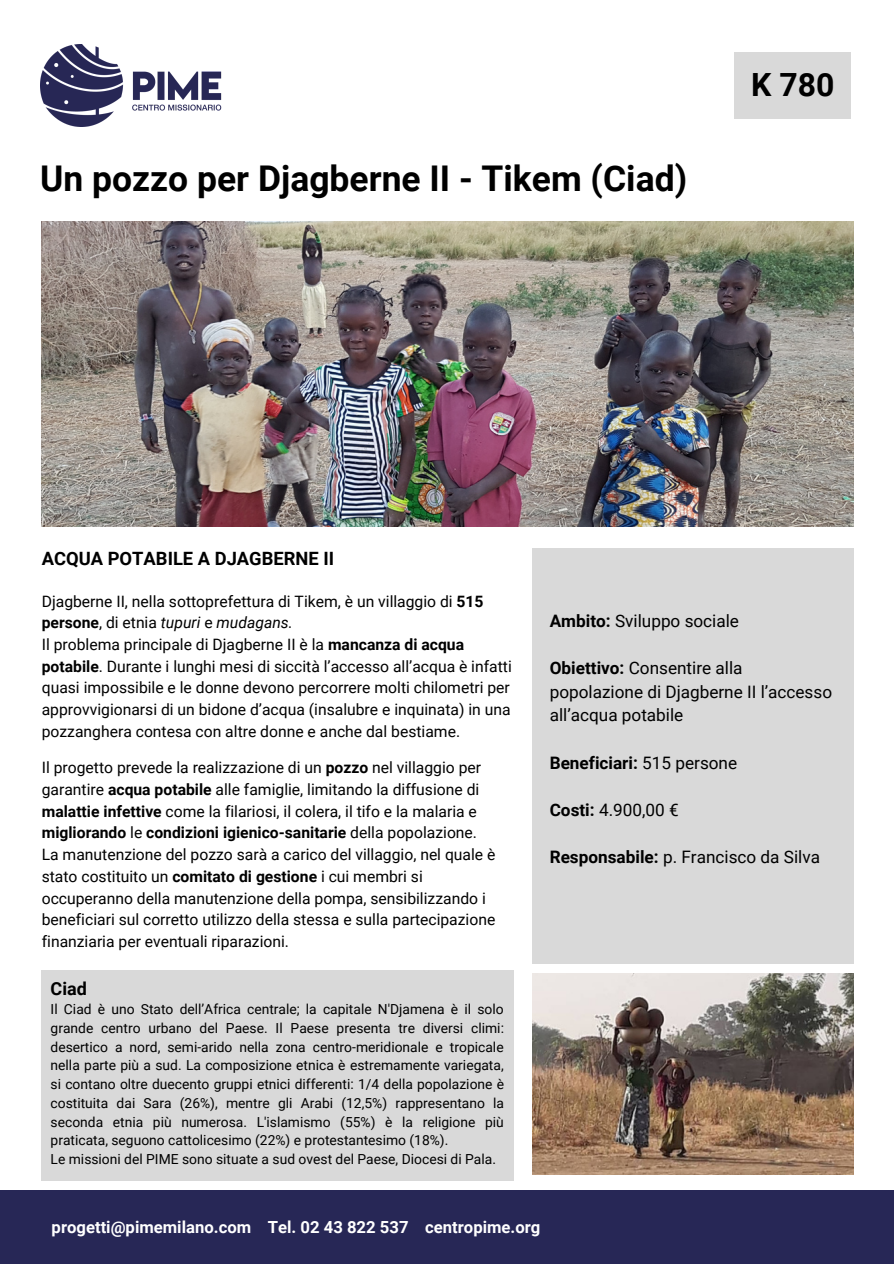
<style>
.page{position:relative;width:894px;height:1264px;background:#fff}
.page>*{position:absolute;margin:0;border:0;box-sizing:border-box;transform-origin:0 0}
.t1{font:700 35.4px "Roboto";color:#000}
.t2{font:700 31.95px "Roboto";color:#000}
.t3{font:700 18.3px "Roboto";color:#000}
.t4{font:700 18px "Roboto";color:#000}
.t5{font:17.1px/23.7px "Roboto";color:#000}
.t6{font:700 17.1px "Roboto";color:#000}
.t7{font:700 16.65px "Roboto";color:#fff}
.t8{font:15.75px/21.8px "Roboto";color:#000}
.t9{font:13.8px/18.8px "Roboto";color:#000;text-align:justify}
.s1{font-weight:700}
.s2{font-style:italic}
.s3{font-weight:400}
</style>
<div class="page">
<div style="left:0;top:1190px;width:893px;height:73px;background:#272756"></div>
<div style="left:734px;top:52px;width:116px;height:67px;background:#d9d9d9"></div>
<img style="left:40px;top:44px;width:181px;height:82px">
<img style="left:42px;top:221px;width:810px;height:306px">
<div style="left:532px;top:547px;width:320px;height:416px;background:#d9d9d9"></div>
<img style="left:532px;top:973px;width:320px;height:201px">
<div style="left:42px;top:970px;width:471px;height:210px;background:#d9d9d9"></div>
<p class="t1" style="left:40px;top:158px;width:648px">Un pozzo per Djagberne II - Tikem (Ciad)</p>
<p class="t2" style="left:751px;top:66px;width:85px">K 780</p>
<p class="t3" style="left:42px;top:548px;width:294px">ACQUA POTABILE A DJAGBERNE II</p>
<p class="t8" style="left:42px;top:590px;width:443px">Djagberne II, nella sottoprefettura di Tikem, è un villaggio di <span class="s1">515 persone</span>, di etnia <span class="s2">tupuri</span> e <span class="s2">mudagans.</span></p>
<p class="t8" style="left:42px;top:633px;width:471px">Il problema principale di Djagberne II è la <span class="s1">mancanza di acqua potabile</span>. Durante i lunghi mesi di siccità l’accesso all’acqua è infatti quasi impossibile e le donne devono percorrere molti chilometri per approvvigionarsi di un bidone d’acqua (insalubre e inquinata) in una pozzanghera contesa con altre donne e anche dal bestiame.</p>
<p class="t8" style="left:42px;top:757px;width:441px">Il progetto prevede la realizzazione di un <span class="s1">pozzo</span> nel villaggio per garantire <span class="s1">acqua potabile</span> alle famiglie, limitando la diffusione di <span class="s1">malattie infettive</span> come la filariosi, il colera, il tifo e la malaria e <span class="s1">migliorando</span> le <span class="s1">condizioni igienico-sanitarie</span> della popolazione.</p>
<p class="t8" style="left:42px;top:843px;width:455px">La manutenzione del pozzo sarà a carico del villaggio, nel quale è stato costituito un <span class="s1">comitato di gestione</span> i cui membri si occuperanno della manutenzione della pompa, sensibilizzando i beneficiari sul corretto utilizzo della stessa e sulla partecipazione finanziaria per eventuali riparazioni.</p>
<p class="t4" style="left:51px;top:977px;width:38px">Ciad</p>
<p class="t9" style="left:51px;top:1000px;width:455px">Il Ciad è uno Stato dell’Africa centrale; la capitale N'Djamena è il solo grande centro urbano del Paese. Il Paese presenta tre diversi climi: desertico a nord, semi-arido nella zona centro-meridionale e tropicale nella parte più a sud. La composizione etnica è estremamente variegata, si contano oltre duecento gruppi etnici differenti: 1/4 della popolazione è costituita dai Sara (26%), mentre gli Arabi (12,5%) rappresentano la seconda etnia più numerosa. L'islamismo (55%) è la religione più praticata, seguono cattolicesimo (22%) e protestantesimo (18%).</p>
<p class="t9" style="left:51px;top:1149px;width:447px">Le missioni del PIME sono situate a sud ovest del Paese, Diocesi di Pala.</p>
<p class="t5" style="left:549px;top:609px;width:191px"><span class="s1">Ambito:</span> Sviluppo sociale</p>
<p class="t5" style="left:549px;top:656px;width:284px"><span class="s1">Obiettivo:</span> Consentire alla popolazione di Djagberne II l’accesso all’acqua potabile</p>
<p class="t6" style="left:549px;top:752px;width:189px">Beneficiari: <span class="s3">515 persone</span></p>
<p class="t5" style="left:549px;top:798px;width:130px"><span class="s1">Costi:</span> 4.900,00 €</p>
<p class="t5" style="left:549px;top:845px;width:272px"><span class="s1">Responsabile:</span> p. Francisco da Silva</p>
<p class="t7" style="left:52px;top:1217px;width:490px">progetti@pimemilano.com Tel. 02 43 822 537 centropime.org</p>
</div>
